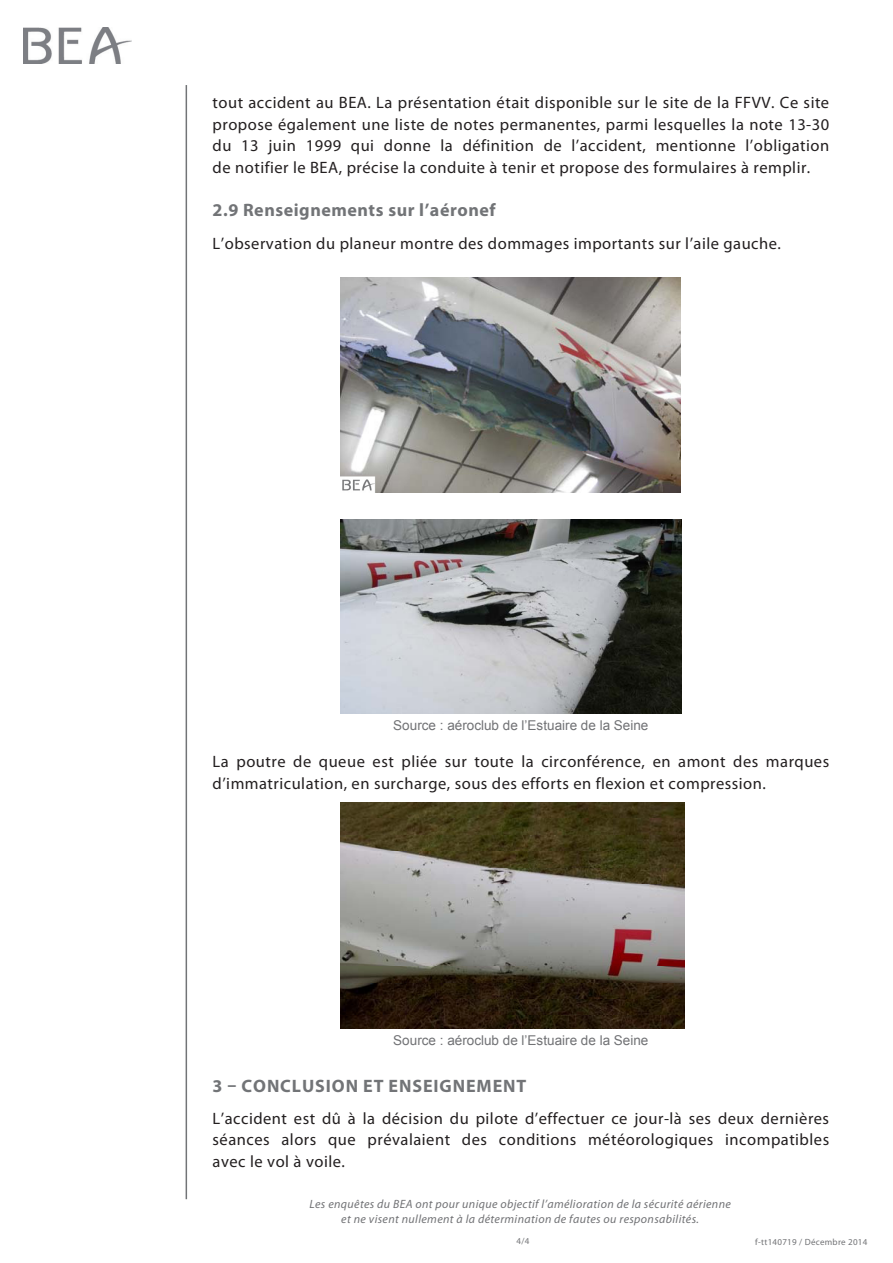
<style>
.page{position:relative;width:893px;height:1263px;background:#fff}
.page>*{position:absolute;margin:0;border:0;box-sizing:border-box;transform-origin:0 0}
.Titre_2{font:700 18px "Myriad Pro";letter-spacing:.03em;color:#727477}
.Titre_1{font:700 18px "Myriad Pro";letter-spacing:.05em;color:#727477}
.t1{font:16.5px/21.6px "Myriad Pro";letter-spacing:.03em;color:#231f20;text-align:justify}
.Légende{font:13.5px "Arial";color:#717275}
.t2{font:italic 12px/14.4px "Myriad Pro";letter-spacing:.03em;color:#717275;text-align:center}
.t3{font:9px "Myriad Pro";letter-spacing:.03em;color:#717275}
</style>
<div class="page">
<hr style="left:186px;top:85px;width:1px;height:1114px;background:#727477">
<img style="left:23px;top:28px;width:109px;height:36px">
<img style="left:340px;top:277px;width:340px;height:215px">
<img style="left:340px;top:519px;width:342px;height:194px">
<img style="left:340px;top:802px;width:344px;height:227px">
<p class="t1" style="left:213px;top:91px;width:618px">tout accident au BEA. La présentation était disponible sur le site de la FFVV. Ce site propose également une liste de notes permanentes, parmi lesquelles la note 13-30 du 13 juin 1999 qui donne la définition de l’accident, mentionne l’obligation de notifier le BEA, précise la conduite à tenir et propose des formulaires à remplir.</p>
<p class="Titre_2" style="left:213px;top:198px;width:285px">2.9 Renseignements sur l’aéronef</p>
<p class="t1" style="left:213px;top:232px;width:570px">L’observation du planeur montre des dommages importants sur l’aile gauche.</p>
<p class="Légende" style="left:393px;top:716px;width:257px">Source : aéroclub de l’Estuaire de la Seine</p>
<p class="t1" style="left:213px;top:750px;width:618px">La poutre de queue est pliée sur toute la circonférence, en amont des marques d’immatriculation, en surcharge, sous des efforts en flexion et compression.</p>
<p class="Légende" style="left:393px;top:1031px;width:257px">Source : aéroclub de l’Estuaire de la Seine</p>
<p class="Titre_1" style="left:213px;top:1074px;width:315px">3 – CONCLUSION ET ENSEIGNEMENT</p>
<p class="t1" style="left:213px;top:1107px;width:618px">L’accident est dû à la décision du pilote d’effectuer ce jour-là ses deux dernières séances alors que prévalaient des conditions météorologiques incompatibles avec le vol à voile.</p>
<p class="t2" style="left:309px;top:1197px;width:423px">Les enquêtes du BEA ont pour unique objectif l’amélioration de la sécurité aérienne et ne visent nullement à la détermination de fautes ou responsabilités.</p>
<p class="t3" style="left:517px;top:1236px;width:14px">4/4</p>
<p class="t3" style="left:755px;top:1236px;width:114px">f-tt140719 / Décembre 2014</p>
</div>
